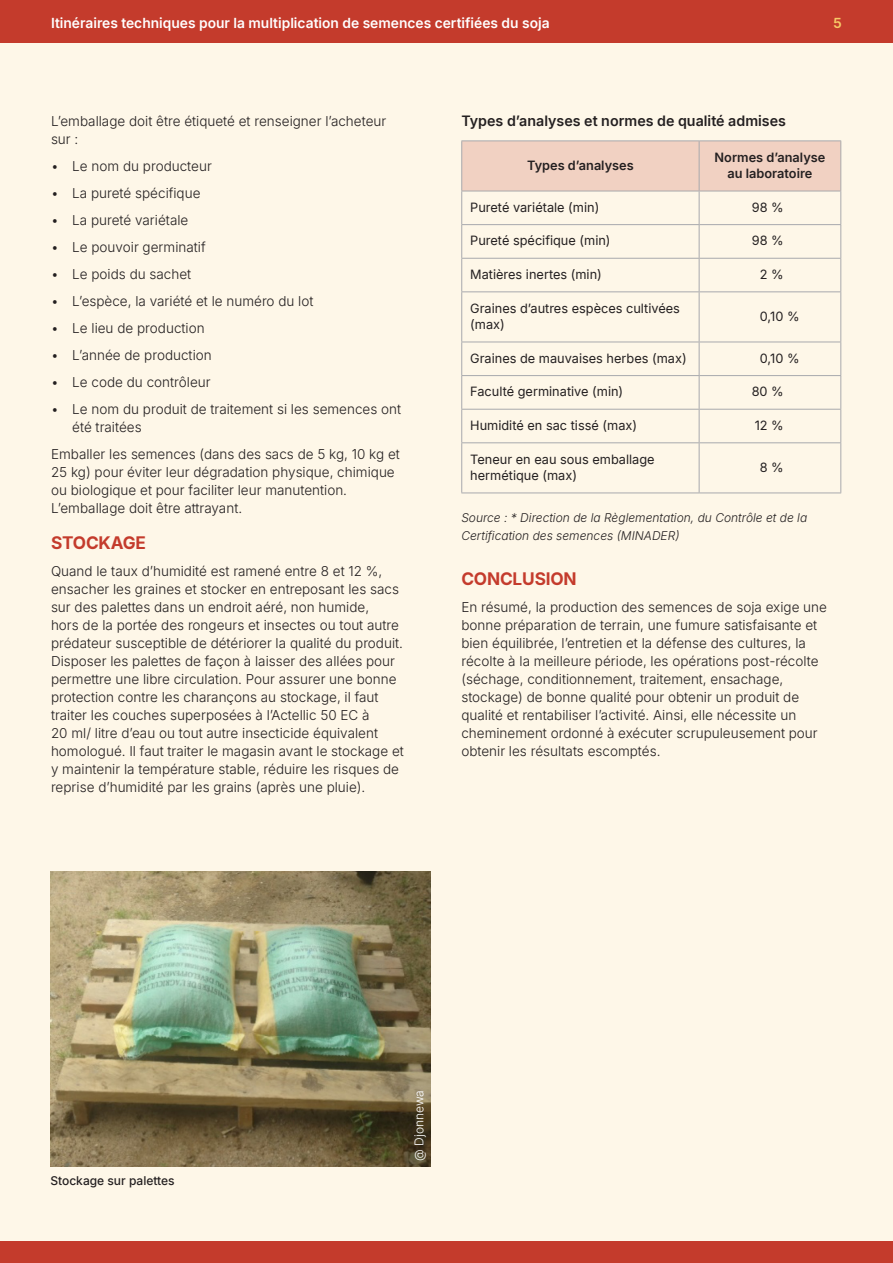
<style>
.page{position:relative;width:893px;height:1263px;background:#fef7e8}
.page>*{position:absolute;margin:0;border:0;box-sizing:border-box;transform-origin:0 0}
.Header_2{font:700 17.25px "Inter";letter-spacing:-.01em;color:#c43b2c}
.Table_Title{font:600 14.25px "Inter";color:#231f20}
.t1{font:600 13.8px "Inter";color:#fff}
.t2{font:600 13.8px "Inter";color:#f7cb68}
.TEXT{font:300 13.5px/18px "Inter";color:#231f20}
.Table_Text{font:12.75px/16.5px "Inter";color:#231f20}
.Table_Text-2{font:600 12.75px/16.5px "Inter";color:#231f20;text-align:center}
.Source{font:italic 300 12px/18px "Inter";color:#231f20}
.t3{font:500 12px "Inter";color:#231f20}
.Photo_credit{font:300 12px "Inter";color:#fff}
</style>
<div class="page">
<div style="left:0;top:1242px;width:893px;height:21px;background:#c43b2c"></div>
<div style="left:0;top:0;width:893px;height:43px;background:#c43b2c"></div>
<div style="left:462px;top:142px;width:378px;height:49px;background:#f1d1c2"></div>
<hr style="left:699px;top:141px;width:1px;height:50px;background:#a8a9ad">
<hr style="left:699px;top:191px;width:1px;height:33px;background:#a8a9ad">
<hr style="left:699px;top:225px;width:1px;height:33px;background:#a8a9ad">
<hr style="left:461px;top:258px;width:238px;height:1px;background:#a8a9ad">
<hr style="left:699px;top:258px;width:142px;height:1px;background:#a8a9ad">
<hr style="left:699px;top:259px;width:1px;height:32px;background:#a8a9ad">
<hr style="left:461px;top:291px;width:238px;height:1px;background:#a8a9ad">
<hr style="left:699px;top:291px;width:142px;height:1px;background:#a8a9ad">
<hr style="left:699px;top:292px;width:1px;height:50px;background:#a8a9ad">
<hr style="left:461px;top:342px;width:238px;height:1px;background:#a8a9ad">
<hr style="left:699px;top:342px;width:142px;height:1px;background:#a8a9ad">
<hr style="left:699px;top:342px;width:1px;height:33px;background:#a8a9ad">
<hr style="left:461px;top:375px;width:238px;height:1px;background:#a8a9ad">
<hr style="left:699px;top:375px;width:142px;height:1px;background:#a8a9ad">
<hr style="left:699px;top:376px;width:1px;height:33px;background:#a8a9ad">
<hr style="left:461px;top:409px;width:238px;height:1px;background:#a8a9ad">
<hr style="left:699px;top:409px;width:142px;height:1px;background:#a8a9ad">
<hr style="left:699px;top:410px;width:1px;height:32px;background:#a8a9ad">
<hr style="left:461px;top:442px;width:238px;height:1px;background:#a8a9ad">
<hr style="left:699px;top:442px;width:142px;height:1px;background:#a8a9ad">
<hr style="left:699px;top:443px;width:1px;height:50px;background:#a8a9ad">
<hr style="left:461px;top:141px;width:238px;height:1px;background:#a8a9ad">
<hr style="left:461px;top:141px;width:1px;height:50px;background:#a8a9ad">
<hr style="left:699px;top:141px;width:142px;height:1px;background:#a8a9ad">
<hr style="left:840px;top:141px;width:1px;height:50px;background:#a8a9ad">
<hr style="left:461px;top:225px;width:1px;height:33px;background:#a8a9ad">
<hr style="left:840px;top:225px;width:1px;height:33px;background:#a8a9ad">
<hr style="left:461px;top:259px;width:1px;height:32px;background:#a8a9ad">
<hr style="left:840px;top:259px;width:1px;height:32px;background:#a8a9ad">
<hr style="left:461px;top:292px;width:1px;height:50px;background:#a8a9ad">
<hr style="left:840px;top:292px;width:1px;height:50px;background:#a8a9ad">
<hr style="left:461px;top:342px;width:1px;height:33px;background:#a8a9ad">
<hr style="left:840px;top:342px;width:1px;height:33px;background:#a8a9ad">
<hr style="left:461px;top:376px;width:1px;height:33px;background:#a8a9ad">
<hr style="left:840px;top:376px;width:1px;height:33px;background:#a8a9ad">
<hr style="left:461px;top:410px;width:1px;height:32px;background:#a8a9ad">
<hr style="left:840px;top:410px;width:1px;height:32px;background:#a8a9ad">
<hr style="left:461px;top:443px;width:1px;height:50px;background:#a8a9ad">
<hr style="left:840px;top:443px;width:1px;height:50px;background:#a8a9ad">
<hr style="left:461px;top:493px;width:238px;height:1px;background:#a8a9ad">
<hr style="left:699px;top:493px;width:142px;height:1px;background:#a8a9ad">
<hr style="left:461px;top:191px;width:238px;height:1px;background:#a8a9ad">
<hr style="left:461px;top:191px;width:1px;height:33px;background:#a8a9ad">
<hr style="left:699px;top:191px;width:142px;height:1px;background:#a8a9ad">
<hr style="left:840px;top:191px;width:1px;height:33px;background:#a8a9ad">
<hr style="left:461px;top:224px;width:238px;height:1px;background:#a8a9ad">
<hr style="left:699px;top:224px;width:142px;height:1px;background:#a8a9ad">
<img style="left:50px;top:872px;width:381px;height:295px">
<p class="t1" style="left:51px;top:13px;width:500px">Itinéraires techniques pour la multiplication de semences certifiées du soja</p>
<p class="t2" style="left:833px;top:13px;width:10px">5</p>
<p class="TEXT" style="left:51px;top:112px;width:337px">L’emballage doit être étiqueté et renseigner l’acheteur sur :</p>
<p class="TEXT" style="left:51px;top:157px;width:162px">• Le nom du producteur</p>
<p class="TEXT" style="left:51px;top:184px;width:151px">• La pureté spécifique</p>
<p class="TEXT" style="left:51px;top:211px;width:139px">• La pureté variétale</p>
<p class="TEXT" style="left:51px;top:238px;width:156px">• Le pouvoir germinatif</p>
<p class="TEXT" style="left:51px;top:265px;width:142px">• Le poids du sachet</p>
<p class="TEXT" style="left:51px;top:292px;width:264px">• L’espèce, la variété et le numéro du lot</p>
<p class="TEXT" style="left:51px;top:319px;width:155px">• Le lieu de production</p>
<p class="TEXT" style="left:51px;top:346px;width:162px">• L’année de production</p>
<p class="TEXT" style="left:51px;top:373px;width:161px">• Le code du contrôleur</p>
<p class="TEXT" style="left:72px;top:400px;width:330px;text-indent:-21px">• Le nom du produit de traitement si les semences ont été traitées</p>
<p class="TEXT" style="left:51px;top:445px;width:350px">Emballer les semences (dans des sacs de 5 kg, 10 kg et 25 kg) pour éviter leur dégradation physique, chimique ou biologique et pour faciliter leur manutention.<br>L’emballage doit être attrayant.</p>
<p class="Header_2" style="left:51px;top:530px;width:97px">STOCKAGE</p>
<p class="TEXT" style="left:51px;top:562px;width:354px">Quand le taux d’humidité est ramené entre 8 et 12 %, ensacher les graines et stocker en entreposant les sacs sur des palettes dans un endroit aéré, non humide,<br>hors de la portée des rongeurs et insectes ou tout autre prédateur susceptible de détériorer la qualité du produit.<br>Disposer les palettes de façon à laisser des allées pour permettre une libre circulation. Pour assurer une bonne protection contre les charançons au stockage, il faut traiter les couches superposées à l’Actellic 50 EC à<br>20 ml/ litre d’eau ou tout autre insecticide équivalent homologué. Il faut traiter le magasin avant le stockage et y maintenir la température stable, réduire les risques de reprise d’humidité par les grains (après une pluie).</p>
<p class="Table_Title" style="left:461px;top:110px;width:326px">Types d’analyses et normes de qualité admises</p>
<p class="Table_Text-2" style="left:527px;top:157px;width:108px">Types d’analyses</p>
<p class="Table_Text-2" style="left:715px;top:149px;width:112px">Normes d’analyse au laboratoire</p>
<p class="Table_Text" style="left:470px;top:199px;width:131px">Pureté variétale (min)</p>
<p class="Table_Text" style="left:752px;top:199px;width:33px">98 %</p>
<p class="Table_Text" style="left:470px;top:232px;width:142px">Pureté spécifique (min)</p>
<p class="Table_Text" style="left:752px;top:232px;width:33px">98 %</p>
<p class="Table_Text" style="left:470px;top:266px;width:133px">Matières inertes (min)</p>
<p class="Table_Text" style="left:760px;top:266px;width:25px">2 %</p>
<p class="Table_Text" style="left:470px;top:299px;width:211px">Graines d’autres espèces cultivées (max)</p>
<p class="Table_Text" style="left:760px;top:308px;width:41px">0,10 %</p>
<p class="Table_Text" style="left:470px;top:350px;width:218px">Graines de mauvaises herbes (max)</p>
<p class="Table_Text" style="left:760px;top:350px;width:41px">0,10 %</p>
<p class="Table_Text" style="left:470px;top:383px;width:155px">Faculté germinative (min)</p>
<p class="Table_Text" style="left:752px;top:383px;width:34px">80 %</p>
<p class="Table_Text" style="left:470px;top:417px;width:168px">Humidité en sac tissé (max)</p>
<p class="Table_Text" style="left:755px;top:417px;width:31px">12 %</p>
<p class="Table_Text" style="left:470px;top:450px;width:186px">Teneur en eau sous emballage hermétique (max)</p>
<p class="Table_Text" style="left:760px;top:459px;width:25px">8 %</p>
<p class="Source" style="left:461px;top:508px;width:347px">Source : * Direction de la Règlementation, du Contrôle et de la<br>Certification des semences (MINADER)</p>
<p class="Header_2" style="left:461px;top:566px;width:117px">CONCLUSION</p>
<p class="TEXT" style="left:461px;top:598px;width:367px">En résumé, la production des semences de soja exige une bonne préparation de terrain, une fumure satisfaisante et bien équilibrée, l’entretien et la défense des cultures, la récolte à la meilleure période, les opérations post-récolte (séchage, conditionnement, traitement, ensachage, stockage) de bonne qualité pour obtenir un produit de qualité et rentabiliser l’activité. Ainsi, elle nécessite un cheminement ordonné à exécuter scrupuleusement pour obtenir les résultats escomptés.</p>
<p class="t3" style="left:50px;top:1171px;width:126px">Stockage sur palettes</p>
<p class="Photo_credit" style="left:410px;top:1161px;width:72px;rotate:-90deg">@ Djonnewa</p>
</div>
